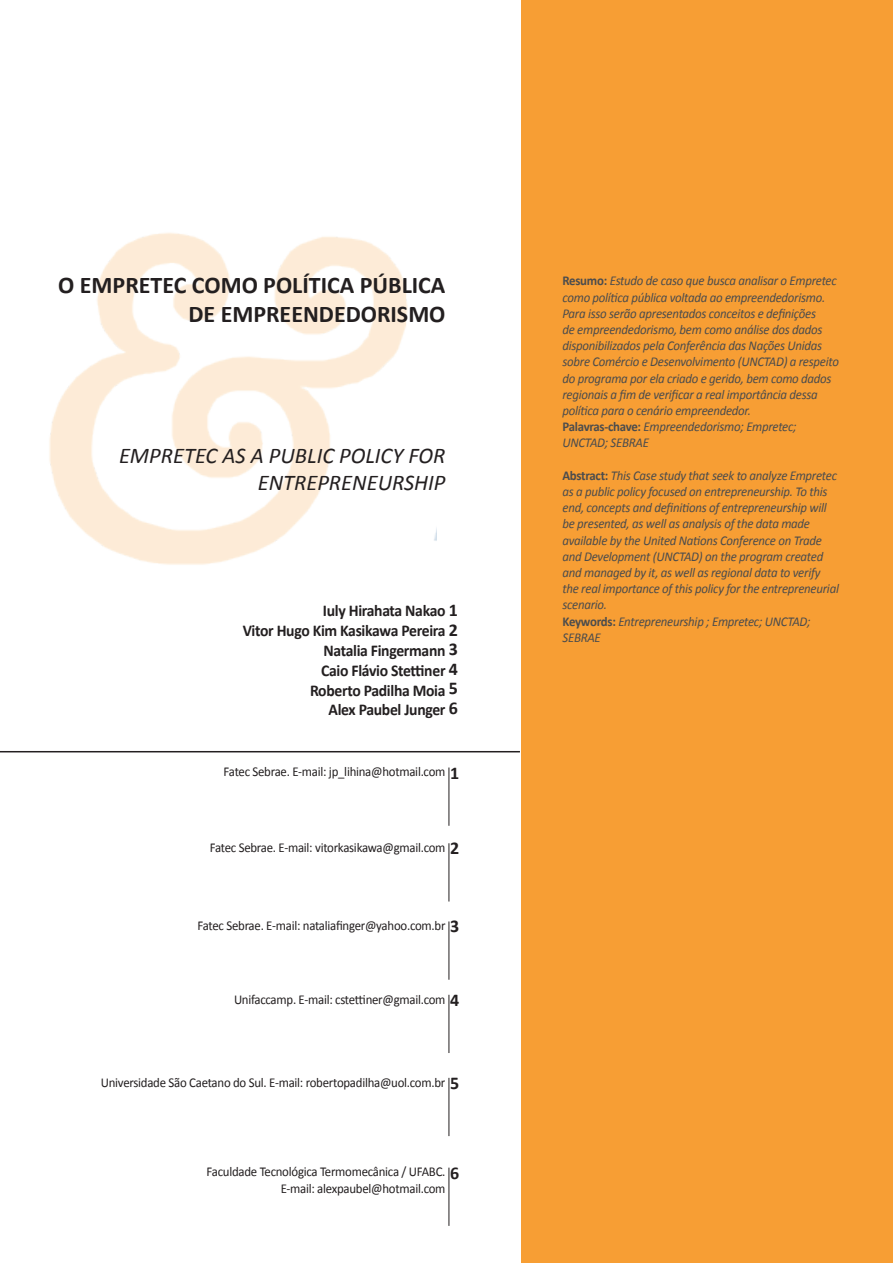
<style>
.page{position:relative;width:893px;height:1263px;background:#fff}
.page>*{position:absolute;margin:0;border:0;box-sizing:border-box;transform-origin:0 0}
.t1{font:700 24px/28.8px "Calibri";color:#231f20;text-align:right}
.t2{font:italic 22.5px/27px "Calibri";color:#231f20;text-align:right}
.t3{font:700 18px "Calibri";color:#231f20}
.t4{font:700 16.5px "Calibri";letter-spacing:-.02em;color:#231f20;scale:.95 1}
.t5{font:italic 13.5px/16.2px "Calibri";letter-spacing:-.02em;color:#4b4c4d;scale:.95 1}
.t6{font:13.5px/16.2px "Calibri";letter-spacing:-.02em;color:#231f20;text-align:right;scale:.95 1}
.s1{font-size:18px}
.s2{font-weight:700;font-style:normal}
</style>
<div class="page">
<div style="left:521px;top:0;width:372px;height:1263px;background:#f79e34"></div>
<img style="left:49px;top:233px;width:387px;height:332px">
<hr style="left:0;top:751px;width:520px;height:1px;background:#231f20">
<hr style="left:449px;top:767px;width:1px;height:59px;background:#231f20">
<hr style="left:449px;top:843px;width:1px;height:58px;background:#231f20">
<hr style="left:449px;top:921px;width:1px;height:59px;background:#231f20">
<hr style="left:449px;top:995px;width:1px;height:58px;background:#231f20">
<hr style="left:449px;top:1078px;width:1px;height:58px;background:#231f20">
<hr style="left:449px;top:1167px;width:1px;height:59px;background:#231f20">
<h1 class="t1" style="left:58px;top:271px;width:389px">O EMPRETEC COMO POLÍTICA PÚBLICA<br>DE EMPREENDEDORISMO</h1>
<h2 class="t2" style="left:119px;top:441px;width:328px">EMPRETEC AS A PUBLIC POLICY FOR<br>ENTREPRENEURSHIP</h2>
<p class="t4" style="left:323px;top:600px;width:144px">Iuly Hirahata Nakao <span class="s1">1</span></p>
<p class="t4" style="left:243px;top:620px;width:228px">Vitor Hugo Kim Kasikawa Pereira <span class="s1">2</span></p>
<p class="t4" style="left:323px;top:640px;width:143px">Natalia Fingermann <span class="s1">3</span></p>
<p class="t4" style="left:321px;top:660px;width:146px">Caio Flávio Stettiner <span class="s1">4</span></p>
<p class="t4" style="left:310px;top:679px;width:157px">Roberto Padilha Moia <span class="s1">5</span></p>
<p class="t4" style="left:328px;top:699px;width:125px">Alex Paubel Junger</p>
<h3 class="t3" style="left:449px;top:696px;width:11px">6</h3>
<p class="t6" style="left:224px;top:764px;width:235px">Fatec Sebrae. E-mail: jp_lihina@hotmail.com</p>
<h3 class="t3" style="left:450px;top:761px;width:11px">1</h3>
<h3 class="t3" style="left:450px;top:837px;width:11px">2</h3>
<p class="t6" style="left:210px;top:839px;width:250px">Fatec Sebrae. E-mail: vitorkasikawa@gmail.com</p>
<p class="t6" style="left:198px;top:918px;width:262px">Fatec Sebrae. E-mail: nataliafinger@yahoo.com.br</p>
<h3 class="t3" style="left:450px;top:915px;width:11px">3</h3>
<p class="t6" style="left:234px;top:991px;width:224px">Unifaccamp. E-mail: cstettiner@gmail.com</p>
<h3 class="t3" style="left:450px;top:988px;width:11px">4</h3>
<p class="t6" style="left:101px;top:1074px;width:364px">Universidade São Caetano do Sul. E-mail: robertopadilha@uol.com.br</p>
<h3 class="t3" style="left:450px;top:1071px;width:11px">5</h3>
<p class="t6" style="left:207px;top:1164px;width:253px">Faculdade Tecnológica Termomecânica / UFABC.<br>E-mail: alexpaubel@hotmail.com</p>
<h3 class="t3" style="left:450px;top:1161px;width:11px">6</h3>
<p class="t5" style="left:562px;top:272px;width:292px"><span class="s2">Resumo:</span> Estudo de caso que busca analisar o Empretec como política pública voltada ao empreendedorismo.<br>Para isso serão apresentados conceitos e definições<br>de empreendedorismo, bem como análise dos dados disponibilizados pela Conferência das Nações Unidas sobre Comércio e Desenvolvimento (UNCTAD) a respeito do programa por ela criado e gerido, bem como dados regionais a fim de verificar a real importância dessa política para o cenário empreendedor.<br><span class="s2">Palavras-chave:</span> Empreendedorismo; Empretec; UNCTAD; SEBRAE</p>
<p class="t5" style="left:562px;top:467px;width:292px"><span class="s2">Abstract:</span> This Case study that seek to analyze Empretec as a public policy focused on entrepreneurship. To this end, concepts and definitions of entrepreneurship will be presented, as well as analysis of the data made available by the United Nations Conference on Trade and Development (UNCTAD) on the program created and managed by it, as well as regional data to verify the real importance of this policy for the entrepreneurial scenario.<br><span class="s2">Keywords:</span> Entrepreneurship ; Empretec; UNCTAD; SEBRAE</p>
</div>
